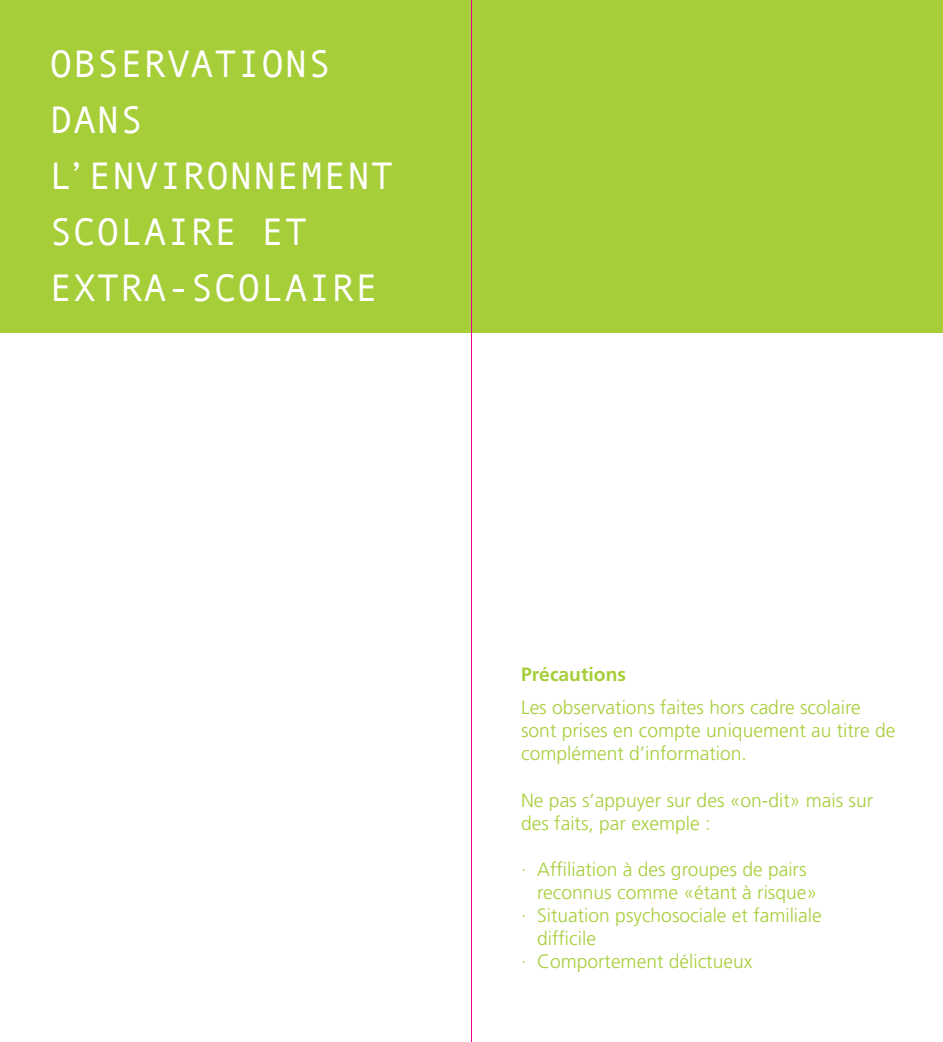
<style>
.page{position:relative;width:943px;height:1042px;background:#fff}
.page>*{position:absolute;margin:0;border:0;box-sizing:border-box;transform-origin:0 0}
.t1{font:38.5px/56px "Andale Mono";letter-spacing:.01em;color:#fff}
.t2{font:300 19.25px/23.1px "Frutiger";color:#a6ce39}
.t3{font:700 19.25px "Frutiger";color:#a6ce39}
</style>
<div class="page">
<div style="left:0;top:0;width:489px;height:332px;background:#a6ce39"></div>
<div style="left:454px;top:0;width:489px;height:332px;background:#a6ce39"></div>
<hr style="left:471px;top:0;width:1px;height:1042px;background:#ed028c">
<h1 class="t1" style="left:50px;top:34px;width:345px">OBSERVATIONS<br>DANS<br>L’ENVIRONNEMENT<br>SCOLAIRE ET<br>EXTRA-SCOLAIRE</h1>
<p class="t3" style="left:521px;top:662px;width:106px">Précautions</p>
<p class="t2" style="left:521px;top:696px;width:376px">Les observations faites hors cadre scolaire sont prises en compte uniquement au titre de complément d’information.</p>
<p class="t2" style="left:521px;top:788px;width:353px">Ne pas s’appuyer sur des «on-dit» mais sur des faits, par exemple :</p>
<p class="t2" style="left:521px;top:858px;width:287px">· Affiliation à des groupes de pairs</p>
<p class="t2" style="left:537px;top:881px;width:281px">reconnus comme «étant à risque»</p>
<p class="t2" style="left:521px;top:904px;width:302px">· Situation psychosociale et familiale</p>
<p class="t2" style="left:537px;top:927px;width:60px">difficile</p>
<p class="t2" style="left:521px;top:950px;width:233px">· Comportement délictueux</p>
</div>
